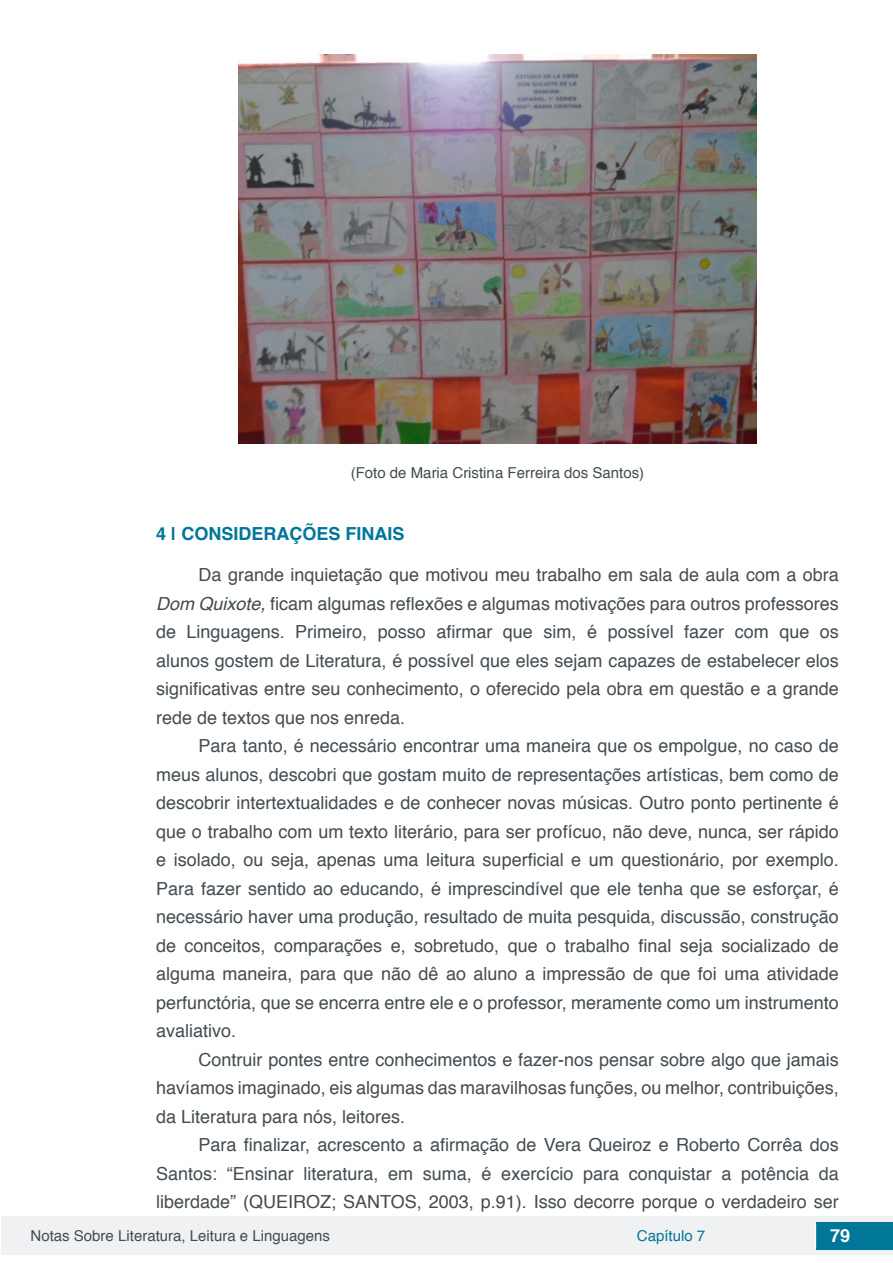
<style>
.page{position:relative;width:893px;height:1263px;background:#fff}
.page>*{position:absolute;margin:0;border:0;box-sizing:border-box;transform-origin:0 0}
.txt{font:18px/28.5px "Helvetica";color:#434c52;text-align:justify}
.t1{font:700 18px "Helvetica";color:#007699}
.t2{font:700 18px "Helvetica";color:#fff}
.info_tab_gra_imag{font:15px "Helvetica";color:#434c52}
.t3{font:15px "Helvetica";color:#007699}
.s1{font-style:italic}
</style>
<div class="page">
<div style="left:1px;top:1216px;width:891px;height:38px;background:#f0f1f2"></div>
<div style="left:816px;top:1222px;width:77px;height:27px;background:#007699"></div>
<svg style="left:815px;top:1224px;width:1px;height:24px"></svg>
<img style="left:238px;top:54px;width:519px;height:389px">
<p class="info_tab_gra_imag" style="left:351px;top:461px;width:295px">(Foto de Maria Cristina Ferreira dos Santos)</p>
<p class="t1" style="left:156px;top:519px;width:250px">4 | CONSIDERAÇÕES FINAIS</p>
<p class="txt" style="left:156px;top:561px;width:684px;text-indent:43px">Da grande inquietação que motivou meu trabalho em sala de aula com a obra <span class="s1">Dom Quixote,</span> ficam algumas reflexões e algumas motivações para outros professores de Linguagens. Primeiro, posso afirmar que sim, é possível fazer com que os alunos gostem de Literatura, é possível que eles sejam capazes de estabelecer elos significativas entre seu conhecimento, o oferecido pela obra em questão e a grande rede de textos que nos enreda.</p>
<p class="txt" style="left:156px;top:732px;width:684px;text-indent:43px">Para tanto, é necessário encontrar uma maneira que os empolgue, no caso de meus alunos, descobri que gostam muito de representações artísticas, bem como de descobrir intertextualidades e de conhecer novas músicas. Outro ponto pertinente é que o trabalho com um texto literário, para ser profícuo, não deve, nunca, ser rápido e isolado, ou seja, apenas uma leitura superficial e um questionário, por exemplo.<br>Para fazer sentido ao educando, é imprescindível que ele tenha que se esforçar, é necessário haver uma produção, resultado de muita pesquida, discussão, construção de conceitos, comparações e, sobretudo, que o trabalho final seja socializado de alguma maneira, para que não dê ao aluno a impressão de que foi uma atividade perfunctória, que se encerra entre ele e o professor, meramente como um instrumento avaliativo.</p>
<p class="txt" style="left:156px;top:1046px;width:684px;text-indent:43px">Contruir pontes entre conhecimentos e fazer-nos pensar sobre algo que jamais havíamos imaginado, eis algumas das maravilhosas funções, ou melhor, contribuições, da Literatura para nós, leitores.</p>
<p class="txt" style="left:156px;top:1131px;width:684px;text-indent:43px">Para finalizar, acrescento a afirmação de Vera Queiroz e Roberto Corrêa dos Santos: “Ensinar literatura, em suma, é exercício para conquistar a potência da liberdade” (QUEIROZ; SANTOS, 2003, p.91). Isso decorre porque o verdadeiro ser</p>
<p class="info_tab_gra_imag" style="left:31px;top:1224px;width:301px">Notas Sobre Literatura, Leitura e Linguagens</p>
<p class="t3" style="left:637px;top:1224px;width:70px">Capítulo 7</p>
<p class="t2" style="left:830px;top:1221px;width:22px">79</p>
</div>
